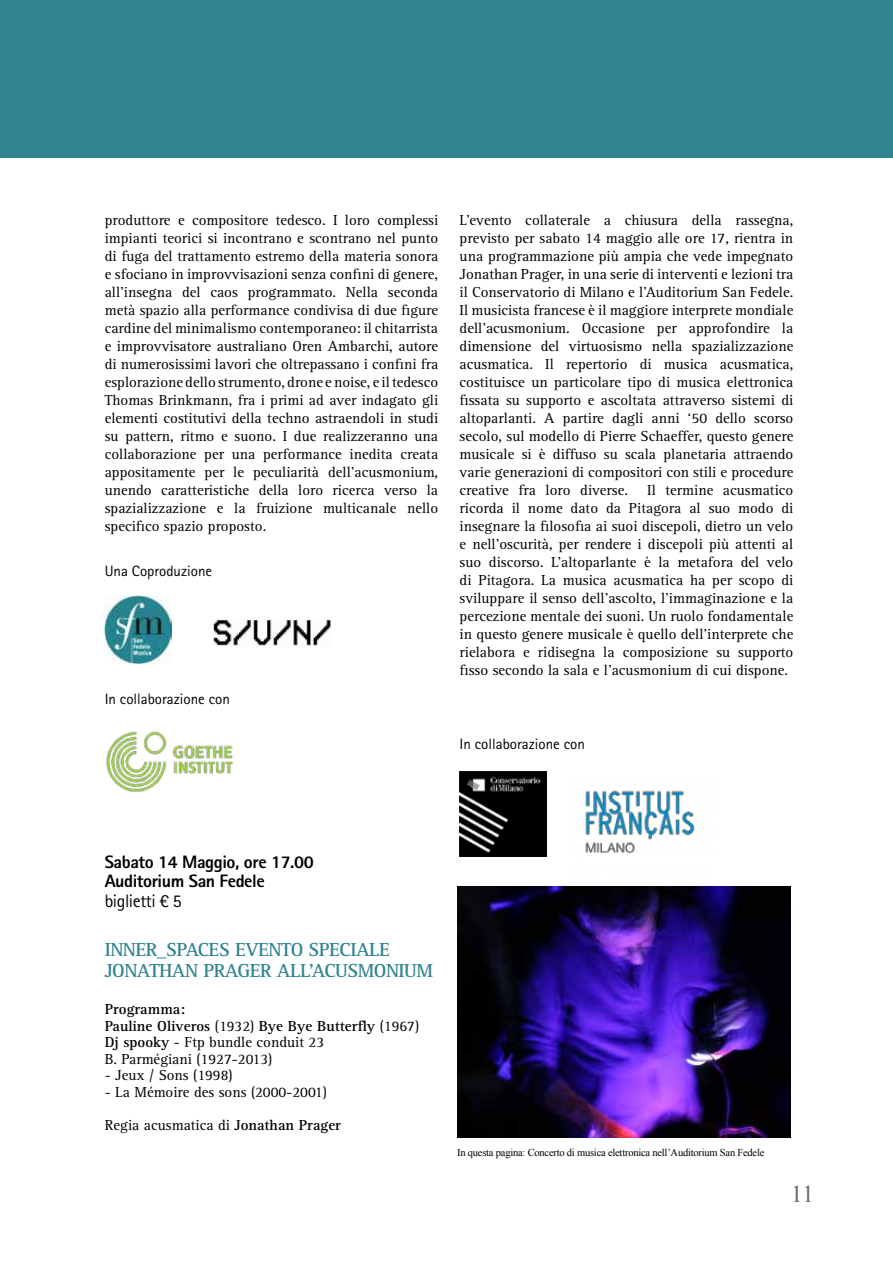
<style>
.page{position:relative;width:893px;height:1263px;background:#fff}
.page>*{position:absolute;margin:0;border:0;box-sizing:border-box;transform-origin:0 0}
.t1{font:24px "Times New Roman";color:#656669}
.t2{font:700 19.5px/21px "Rotis Serif";letter-spacing:-.025em;color:#318491}
.t3{font:800 18px/19.5px "Agfa Rotis Sans Serif";letter-spacing:-.025em;color:#000}
.t4{font:18px "Agfa Rotis Sans Serif";letter-spacing:-.025em;color:#000}
.t5{font:15px/18px "Rotis Serif";color:#000;text-align:justify}
.t6{font:15px "Agfa Rotis Sans Serif";color:#000}
.t7{font:10.5px "Times New Roman";letter-spacing:-.02em;color:#000}
.s1{font-weight:700}
</style>
<div class="page">
<div style="left:0;top:0;width:893px;height:158px;background:#318491"></div>
<img style="left:105px;top:595px;width:66px;height:68px">
<img style="left:213px;top:620px;width:117px;height:26px">
<img style="left:106px;top:731px;width:127px;height:62px">
<img style="left:460px;top:772px;width:86px;height:84px">
<img style="left:585px;top:790px;width:110px;height:64px">
<img style="left:457px;top:887px;width:334px;height:250px">
<p class="t5" style="left:105px;top:212px;width:335px">produttore e compositore tedesco. I loro complessi impianti teorici si incontrano e scontrano nel punto di fuga del trattamento estremo della materia sonora e sfociano in improvvisazioni senza confini di genere, all’insegna del caos programmato. Nella seconda metà spazio alla performance condivisa di due figure cardine del minimalismo contemporaneo: il chitarrista e improvvisatore australiano Oren Ambarchi, autore di numerosissimi lavori che oltrepassano i confini fra esplorazione dello strumento, drone e noise, e il tedesco Thomas Brinkmann, fra i primi ad aver indagato gli elementi costitutivi della techno astraendoli in studi su pattern, ritmo e suono. I due realizzeranno una collaborazione per una performance inedita creata appositamente per le peculiarità dell’acusmonium, unendo caratteristiche della loro ricerca verso la spazializzazione e la fruizione multicanale nello specifico spazio proposto.</p>
<p class="t6" style="left:105px;top:562px;width:109px">Una Coproduzione</p>
<p class="t6" style="left:105px;top:690px;width:127px">In collaborazione con</p>
<p class="t5" style="left:460px;top:212px;width:335px">L’evento collaterale a chiusura della rassegna, previsto per sabato 14 maggio alle ore 17, rientra in una programmazione più ampia che vede impegnato Jonathan Prager, in una serie di interventi e lezioni tra il Conservatorio di Milano e l’Auditorium San Fedele.<br>Il musicista francese è il maggiore interprete mondiale dell’acusmonium. Occasione per approfondire la dimensione del virtuosismo nella spazializzazione acusmatica. Il repertorio di musica acusmatica, costituisce un particolare tipo di musica elettronica fissata su supporto e ascoltata attraverso sistemi di altoparlanti. A partire dagli anni ‘50 dello scorso secolo, sul modello di Pierre Schaeffer, questo genere musicale si è diffuso su scala planetaria attraendo varie generazioni di compositori con stili e procedure creative fra loro diverse.</p>
<p class="t5" style="left:460px;top:482px;width:335px;text-indent:188px">Il termine acusmatico ricorda il nome dato da Pitagora al suo modo di insegnare la filosofia ai suoi discepoli, dietro un velo e nell’oscurità, per rendere i discepoli più attenti al suo discorso. L’altoparlante è la metafora del velo di Pitagora. La musica acusmatica ha per scopo di sviluppare il senso dell’ascolto, l’immaginazione e la percezione mentale dei suoni. Un ruolo fondamentale in questo genere musicale è quello dell’interprete che rielabora e ridisegna la composizione su supporto fisso secondo la sala e l’acusmonium di cui dispone.</p>
<p class="t6" style="left:460px;top:735px;width:127px">In collaborazione con</p>
<p class="t3" style="left:105px;top:852px;width:210px">Sabato 14 Maggio, ore 17.00<br>Auditorium San Fedele</p>
<p class="t4" style="left:105px;top:890px;width:79px">biglietti € 5</p>
<h2 class="t2" style="left:105px;top:939px;width:287px">INNER_SPACES EVENTO SPECIALE<br>Jonat</h2>
<h2 class="t2" style="left:159px;top:960px;width:179px">han PRAGER all’Acusmonium</h2>
<p class="t5" style="left:105px;top:1002px;width:316px;line-height:16.5px;text-align:left"><span class="s1">Programma:<br>Pauline Oliveros</span> (1932) <span class="s1">Bye Bye Butterfly</span> (1967)<br><span class="s1">Dj spooky</span> - Ftp bundle conduit 23<br>B. Parmégiani (1927-2013)</p>
<p class="t5" style="left:105px;top:1067px;width:129px">- Jeux / Sons (1998)</p>
<p class="t5" style="left:105px;top:1083px;width:224px">- La Mémoire des sons (2000-2001)</p>
<p class="t5" style="left:105px;top:1116px;width:238px">Regia acusmatica di <span class="s1">Jonathan Prager</span></p>
<p class="t7" style="left:457px;top:1145px;width:309px">In questa pagina: Concerto di musica elettronica nell’Auditorium San Fedele</p>
<h1 class="t1" style="left:791px;top:1177px;width:25px">11</h1>
</div>
